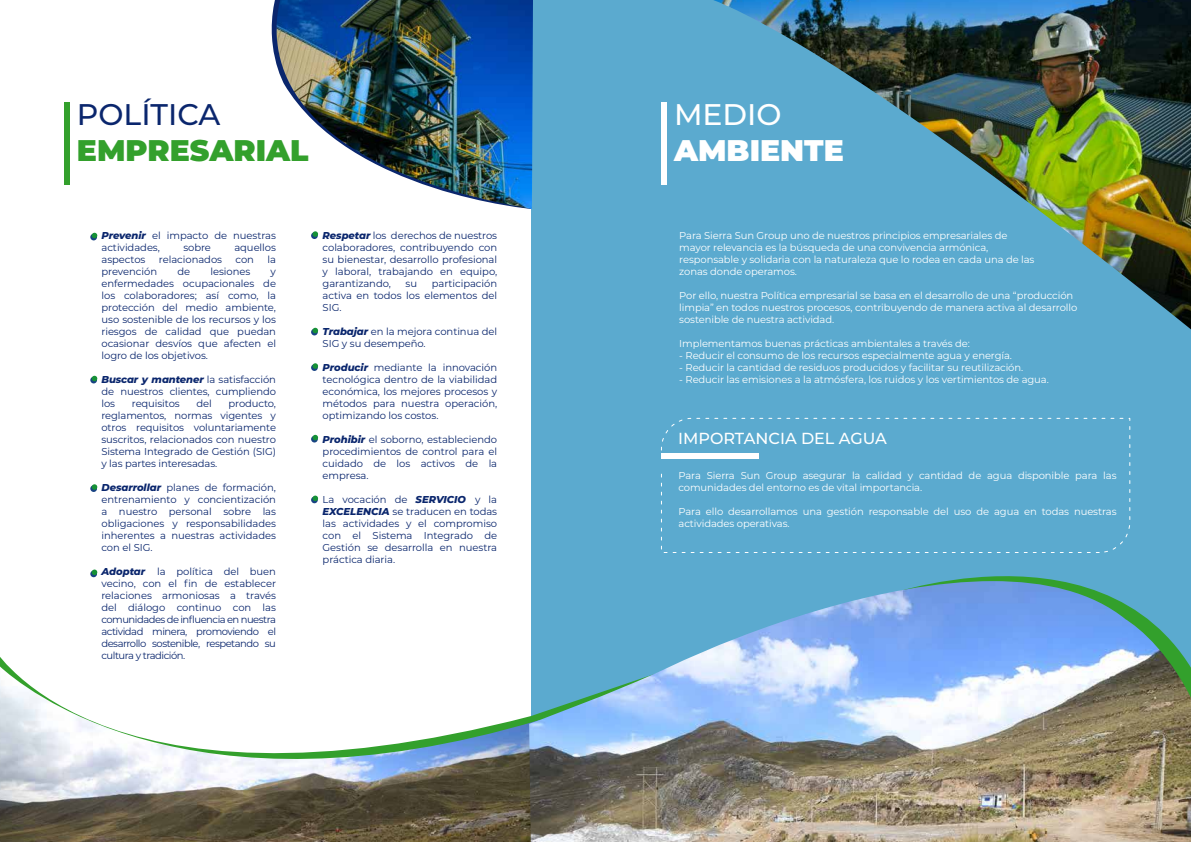
<style>
.page{position:relative;width:1191px;height:842px;background:#fff}
.page>*{position:absolute;margin:0;border:0;box-sizing:border-box;transform-origin:0 0}
.t1{font:900 29.9px "Montserrat";color:#33a02c}
.t2{font:900 29.9px "Montserrat";color:#fff}
.t3{font:500 29.9px "Montserrat";color:#0a266d}
.t4{font:500 29.9px "Montserrat";color:#fff}
.t5{font:500 16px "Montserrat";color:#fff}
.t6{font:10px/12px "Montserrat";letter-spacing:-.005em;color:#0a266d;text-align:justify}
.t7{font:10px/12px "Montserrat";letter-spacing:-.01em;color:#fff}
.s1{font-weight:800;font-style:italic}
</style>
<div class="page">
<svg style="left:271px;top:0;width:6px;height:66px"></svg>
<div style="left:531px;top:0;width:660px;height:842px;background:#5baacf"></div>
<svg style="left:0;top:501px;width:1191px;height:341px"></svg>
<img style="left:714px;top:0;width:477px;height:329px">
<img style="left:277px;top:0;width:256px;height:209px">
<img style="left:0;top:666px;width:539px;height:176px">
<div style="left:64px;top:103px;width:6px;height:82px;background:#33a02c"></div>
<div style="left:661px;top:103px;width:6px;height:82px;background:#fff"></div>
<svg style="left:90px;top:234px;width:7px;height:6px"></svg>
<svg style="left:92px;top:233px;width:5px;height:5px"></svg>
<svg style="left:90px;top:377px;width:7px;height:6px"></svg>
<svg style="left:92px;top:376px;width:5px;height:5px"></svg>
<svg style="left:90px;top:485px;width:7px;height:7px"></svg>
<svg style="left:92px;top:484px;width:5px;height:6px"></svg>
<svg style="left:90px;top:570px;width:7px;height:7px"></svg>
<svg style="left:92px;top:569px;width:5px;height:6px"></svg>
<div style="left:311px;top:232px;width:7px;height:7px;background:#184383;border-radius:50%"></div>
<svg style="left:312px;top:231px;width:6px;height:6px"></svg>
<svg style="left:311px;top:329px;width:7px;height:6px"></svg>
<svg style="left:312px;top:328px;width:6px;height:5px"></svg>
<div style="left:311px;top:364px;width:7px;height:7px;background:#184383;border-radius:50%"></div>
<svg style="left:312px;top:363px;width:6px;height:6px"></svg>
<svg style="left:311px;top:436px;width:7px;height:6px"></svg>
<svg style="left:312px;top:435px;width:6px;height:5px"></svg>
<div style="left:311px;top:497px;width:7px;height:6px;background:#184383;border-radius:50%"></div>
<svg style="left:312px;top:496px;width:6px;height:5px"></svg>
<img style="left:529px;top:581px;width:662px;height:143px">
<svg style="left:660px;top:417px;width:470px;height:136px"></svg>
<div style="left:656px;top:451px;width:12px;height:19px;background:#5baacf"></div>
<div style="left:661px;top:453px;width:98px;height:5px;background:#fff"></div>
<h1 class="t3" style="left:77px;top:93px;width:145px">POLÍTICA</h1>
<h1 class="t1" style="left:77px;top:128px;width:233px">EMPRESARIAL</h1>
<p class="t6" style="left:101px;top:229px;width:176px"><span class="s1">Prevenir</span> el impacto de nuestras actividades,</p>
<p class="t6" style="left:183px;top:241px;width:29px">sobre</p>
<p class="t6" style="left:234px;top:241px;width:43px">aquellos</p>
<p class="t6" style="left:101px;top:253px;width:45px">aspectos</p>
<p class="t6" style="left:159px;top:253px;width:65px">relacionados</p>
<p class="t6" style="left:235px;top:253px;width:20px">con</p>
<p class="t6" style="left:267px;top:253px;width:10px">la</p>
<p class="t6" style="left:101px;top:265px;width:57px">prevención</p>
<p class="t6" style="left:177px;top:265px;width:14px">de</p>
<p class="t6" style="left:210px;top:265px;width:41px">lesiones</p>
<p class="t6" style="left:101px;top:265px;width:176px;text-indent:169px">y enfermedades ocupacionales de los colaboradores; así como, la protección del medio ambiente, uso sostenible de los recursos y los riesgos de calidad que puedan ocasionar desvíos que afecten el logro de los objetivos.</p>
<p class="t6" style="left:101px;top:373px;width:176px"><span class="s1">Buscar y mantener</span> la satisfacción de nuestros clientes, cumpliendo los</p>
<p class="t6" style="left:101px;top:397px;width:176px;text-indent:127px">producto, reglamentos, normas vigentes y otros requisitos voluntariamente suscritos, relacionados con nuestro Sistema Integrado de Gestión (SIG) y las partes interesadas.</p>
<p class="t6" style="left:101px;top:481px;width:176px"><span class="s1">Desarrollar</span> planes de formación, entrenamiento y concientización a nuestro personal sobre las obligaciones y responsabilidades inherentes a nuestras actividades con el SIG.</p>
<p class="t6" style="left:101px;top:565px;width:176px"><span class="s1">Adoptar</span> la política del buen vecino, con el fin de establecer relaciones armoniosas a través del diálogo continuo con las comunidades de influencia en nuestra actividad minera, promoviendo el desarrollo sostenible, respetando su cultura y tradición.</p>
<p class="t6" style="left:132px;top:397px;width:49px">requisitos</p>
<p class="t6" style="left:196px;top:397px;width:17px">del</p>
<p class="t6" style="left:323px;top:229px;width:176px"><span class="s1">Respetar</span> los derechos de nuestros colaboradores, contribuyendo con su bienestar, desarrollo profesional y laboral, trabajando en equipo, garantizando,</p>
<p class="t6" style="left:323px;top:277px;width:176px;text-indent:109px">participación activa en todos los elementos del SIG.</p>
<p class="t6" style="left:323px;top:325px;width:176px"><span class="s1">Trabajar</span> en la mejora continua del<br>SIG y su desempeño.</p>
<p class="t6" style="left:323px;top:361px;width:176px"><span class="s1">Producir</span> mediante la innovación tecnológica dentro de la viabilidad económica, los mejores procesos y métodos para nuestra operación, optimizando los costos.</p>
<p class="t6" style="left:323px;top:433px;width:176px"><span class="s1">Prohibir</span> el soborno, estableciendo procedimientos de control para el cuidado de los activos de la empresa.</p>
<p class="t6" style="left:323px;top:493px;width:176px">La vocación de <span class="s1">SERVICIO</span> y la <span class="s1">EXCELENCIA</span> se traducen en todas las actividades y el compromiso con el Sistema Integrado de Gestión se desarrolla en nuestra práctica diaria.</p>
<p class="t6" style="left:405px;top:277px;width:13px">su</p>
<h1 class="t4" style="left:674px;top:93px;width:109px">MEDIO</h1>
<h1 class="t2" style="left:674px;top:128px;width:171px">AMBIENTE</h1>
<p class="t7" style="left:679px;top:229px;width:357px">Para Sierra Sun Group uno de nuestros principios empresariales de mayor relevancia es la búsqueda de una convivencia armónica, responsable y solidaria con la naturaleza que lo rodea en cada una de las zonas donde operamos.</p>
<p class="t7" style="left:679px;top:289px;width:399px">Por ello, nuestra Política empresarial se basa en el desarrollo de una “producción limpia” en todos nuestros procesos, contribuyendo de manera activa al desarrollo sostenible de nuestra actividad.</p>
<p class="t7" style="left:679px;top:337px;width:292px">Implementamos buenas prácticas ambientales a través de:</p>
<p class="t7" style="left:679px;top:349px;width:334px">- Reducir el consumo de los recursos especialmente agua y energía.</p>
<p class="t7" style="left:679px;top:361px;width:345px">- Reducir la cantidad de residuos producidos y facilitar su reutilización.</p>
<p class="t7" style="left:679px;top:373px;width:371px">- Reducir las emisiones a la atmósfera, los ruidos y los vertimientos de agua.</p>
<h2 class="t5" style="left:678px;top:427px;width:210px">IMPORTANCIA DEL AGUA</h2>
<p class="t7" style="left:678px;top:469px;width:439px">Para Sierra Sun Group asegurar la calidad y cantidad de agua disponible para las comunidades del entorno es de vital importancia.</p>
<p class="t7" style="left:678px;top:505px;width:439px">Para ello desarrollamos una gestión responsable del uso de agua en todas nuestras actividades operativas.</p>
</div>
